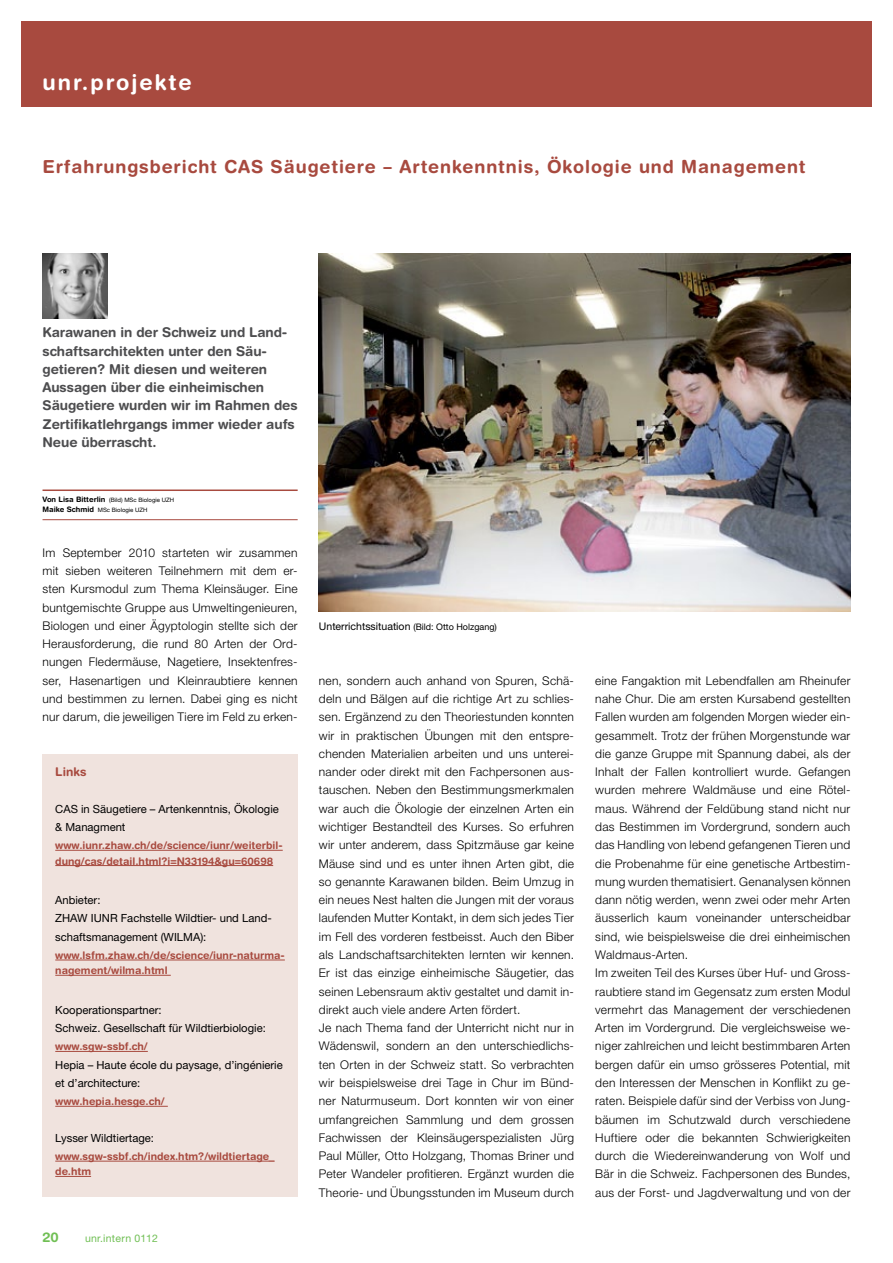
<style>
.page{position:relative;width:893px;height:1263px;background:#fff}
.page>*{position:absolute;margin:0;border:0;box-sizing:border-box;transform-origin:0 0}
.t1{font:700 21.75px "Helvetica Rounded LT Std";letter-spacing:.09em;color:#fff}
.t2{font:700 18px "Helvetica Rounded LT Std";letter-spacing:.05em;color:#a84a3f}
.t3{font:700 13.5px/18.3px "Helvetica Rounded LT Std";letter-spacing:-.005em;color:#4d4d4f}
.t4{font:700 13.5px "Helvetica Rounded LT Std";color:#70bf54}
.t5{font:300 12px/18.3px "Helvetica Neue LT Pro";letter-spacing:.02em;color:#000}
.t6{font:700 12px "Helvetica Rounded LT Std";letter-spacing:.01em;color:#a84a3f}
.t7{font:11.25px/18.3px "Helvetica Neue LT Pro";color:#000}
.t8{font:700 10.5px/15.3px "Helvetica Rounded LT Std";color:#a84a3f}
.t9{font:10.5px "Helvetica Neue LT Pro";color:#000}
.t10{font:10.5px "Helvetica Neue LT Pro";letter-spacing:.025em;color:#70bf54}
.t11{font:6px/10.5px "Helvetica Neue LT Pro";color:#000}
.s1{font-family:"Helvetica Rounded LT Std";font-weight:700;font-size:7.5px}
.s2{font-size:9px}
</style>
<div class="page">
<div style="left:21px;top:21px;width:851px;height:85px;background:#a84a3f"></div>
<hr style="left:43px;top:489px;width:255px;height:2px;background:#a84a3f">
<hr style="left:43px;top:519px;width:255px;height:1px;background:#a84a3f">
<img style="left:43px;top:254px;width:64px;height:64px">
<img style="left:319px;top:254px;width:531px;height:357px">
<div style="left:43px;top:754px;width:255px;height:443px;background:#f0e3de"></div>
<hr style="left:55px;top:850px;width:228px;height:1px;background:#a84a3f">
<hr style="left:55px;top:865px;width:218px;height:1px;background:#a84a3f">
<hr style="left:55px;top:960px;width:230px;height:1px;background:#a84a3f">
<hr style="left:55px;top:975px;width:116px;height:1px;background:#a84a3f">
<hr style="left:55px;top:1051px;width:93px;height:1px;background:#a84a3f">
<hr style="left:55px;top:1106px;width:113px;height:1px;background:#a84a3f">
<hr style="left:55px;top:1161px;width:220px;height:1px;background:#a84a3f">
<hr style="left:55px;top:1176px;width:36px;height:1px;background:#a84a3f">
<h1 class="t1" style="left:43px;top:69px;width:151px">unr.projekte</h1>
<h2 class="t2" style="left:43px;top:155px;width:765px">Erfahrungsbericht CAS Säugetiere – Artenkenntnis, Ökologie und Management</h2>
<p class="t3" style="left:43px;top:323px;width:257px">Karawanen in der Schweiz und Land&shy;schaftsarchitekten unter den Säu&shy;getieren? Mit diesen und weiteren<br>Aussagen über die einheimischen<br>Säugetiere wurden wir im Rahmen des<br>Zertifikatlehrgangs immer wieder aufs<br>Neue überrascht.</p>
<p class="t11" style="left:43px;top:494px;width:133px"><span class="s1">Von Lisa Bitterlin</span> (Bild) MSc Biologie UZH<br><span class="s1">Maike Schmid</span> MSc Biologie UZH</p>
<p class="t5" style="left:43px;top:543px;width:257px;text-align:justify">Im September 2010 starteten wir zusammen mit sieben weiteren Teilnehmern mit dem er&shy;sten Kursmodul zum Thema Kleinsäuger. Eine buntgemischte Gruppe aus Umweltingenieuren, Biologen und einer Ägyptologin stellte sich der Herausforderung, die rund 80 Arten der Ord&shy;nungen Fledermäuse, Nagetiere, Insektenfres&shy;ser, Hasenartigen und Kleinraubtiere kennen und bestimmen zu lernen. Dabei ging es nicht nur darum, die jeweiligen Tiere im Feld zu erken-</p>
<p class="t6" style="left:55px;top:764px;width:33px">Links</p>
<p class="t7" style="left:55px;top:799px;width:225px">CAS in Säugetiere – Artenkenntnis, Ökologie &amp; Managment</p>
<p class="t8" style="left:55px;top:838px;width:229px">www.iunr.zhaw.ch/de/science/iunr/weiterbil&shy;dung/cas/detail.html?i=N33194&amp;gu=60698</p>
<p class="t7" style="left:55px;top:891px;width:218px">Anbieter:<br>ZHAW IUNR Fachstelle Wildtier- und Land&shy;schaftsmanagement (WILMA):</p>
<p class="t8" style="left:55px;top:947px;width:231px">www.lsfm.zhaw.ch/de/science/iunr-naturma&shy;nagement/wilma.html</p>
<p class="t7" style="left:55px;top:1000px;width:212px">Kooperationspartner:<br>Schweiz. Gesellschaft für Wildtierbiologie:</p>
<p class="t8" style="left:55px;top:1039px;width:94px">www.sgw-ssbf.ch/</p>
<p class="t7" style="left:55px;top:1055px;width:229px">Hepia – Haute école du paysage, d’ingénierie et d’architecture:</p>
<p class="t8" style="left:55px;top:1094px;width:111px">www.hepia.hesge.ch/</p>
<p class="t7" style="left:55px;top:1128px;width:100px">Lysser Wildtiertage:</p>
<p class="t8" style="left:55px;top:1148px;width:221px">www.sgw-ssbf.ch/index.htm?/wildtiertage_ de.htm</p>
<p class="t4" style="left:43px;top:1229px;width:18px">20</p>
<p class="t10" style="left:85px;top:1231px;width:74px">unr.intern 0112</p>
<p class="t9" style="left:319px;top:620px;width:180px">Unterrichtssituation <span class="s2">(Bild: Otto Holzgang)</span></p>
<p class="t5" style="left:319px;top:671px;width:257px">nen, sondern auch anhand von Spuren, Schä&shy;deln und Bälgen auf die richtige Art zu schlies&shy;sen. Ergänzend zu den Theoriestunden konnten wir in praktischen Übungen mit den entspre&shy;chenden Materialien arbeiten und uns unterei&shy;nander oder direkt mit den Fachpersonen aus&shy;tauschen. Neben den Bestimmungsmerkmalen war auch die Ökologie der einzelnen Arten ein wichtiger Bestandteil des Kurses. So erfuhren wir unter anderem, dass Spitzmäuse gar keine Mäuse sind und es unter ihnen Arten gibt, die so genannte Karawanen bilden. Beim Umzug in ein neues Nest halten die Jungen mit der voraus laufenden Mutter Kontakt, in dem sich jedes Tier im Fell des vorderen festbeisst. Auch den Biber als Landschaftsarchitekten lernten wir kennen.<br>Er ist das einzige einheimische Säugetier, das seinen Lebensraum aktiv gestaltet und damit in&shy;direkt auch viele andere Arten fördert.<br>Je nach Thema fand der Unterricht nicht nur in Wädenswil, sondern an den unterschiedlichs&shy;ten Orten in der Schweiz statt. So verbrachten wir beispielsweise drei Tage in Chur im Bünd&shy;ner Naturmuseum. Dort konnten wir von einer umfangreichen Sammlung und dem grossen Fachwissen der Kleinsäugerspezialisten Jürg Paul Müller, Otto Holzgang, Thomas Briner und Peter Wandeler profitieren. Ergänzt wurden die Theorie- und Übungsstunden im Museum durch</p>
<p class="t5" style="left:595px;top:671px;width:257px">eine Fangaktion mit Lebendfallen am Rheinufer nahe Chur. Die am ersten Kursabend gestellten Fallen wurden am folgenden Morgen wieder ein&shy;gesammelt. Trotz der frühen Morgenstunde war die ganze Gruppe mit Spannung dabei, als der Inhalt der Fallen kontrolliert wurde. Gefangen wurden mehrere Waldmäuse und eine Rötel&shy;maus. Während der Feldübung stand nicht nur das Bestimmen im Vordergrund, sondern auch das Handling von lebend gefangenen Tieren und die Probenahme für eine genetische Artbestim&shy;mung wurden thematisiert. Genanalysen können dann nötig werden, wenn zwei oder mehr Arten äusserlich kaum voneinander unterscheidbar sind, wie beispielsweise die drei einheimischen Waldmaus-Arten.<br>Im zweiten Teil des Kurses über Huf- und Gross&shy;raubtiere stand im Gegensatz zum ersten Modul vermehrt das Management der verschiedenen Arten im Vordergrund. Die vergleichsweise we&shy;niger zahlreichen und leicht bestimmbaren Arten bergen dafür ein umso grösseres Potential, mit den Interessen der Menschen in Konflikt zu ge&shy;raten. Beispiele dafür sind der Verbiss von Jung&shy;bäumen im Schutzwald durch verschiedene Huftiere oder die bekannten Schwierigkeiten durch die Wiedereinwanderung von Wolf und Bär in die Schweiz. Fachpersonen des Bundes, aus der Forst- und Jagdverwaltung und von der</p>
</div>
